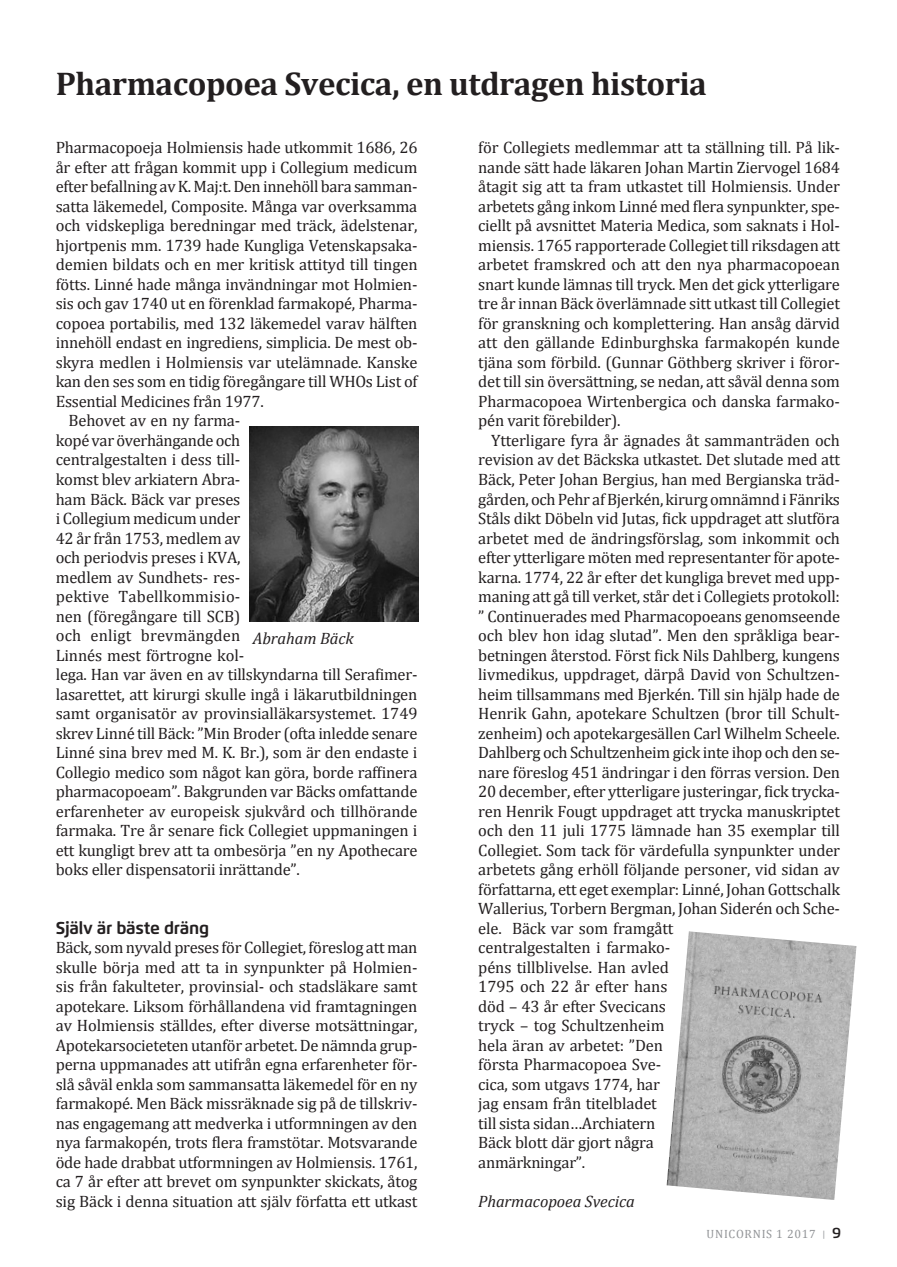
<style>
.page{position:relative;width:897px;height:1267px;background:#fff}
.page>*{position:absolute;margin:0;border:0;box-sizing:border-box;transform-origin:0 0}
.Rubrik{font:700 33px "Cambria";letter-spacing:-.015em;color:#231f20}
.Mellanrubrik{font:700 17.25px "Flexo";letter-spacing:-.015em;color:#231f20}
.Bröd_med_indrag{font:16.5px/19.5px "Cambria";letter-spacing:-.015em;color:#231f20}
.Bröd_utan_indrag{font:16.5px/19.5px "Cambria";letter-spacing:-.015em;color:#231f20;text-align:justify}
.Bildtext{font:italic 16.5px "Cambria";letter-spacing:-.005em;color:#231f20}
.t1{font:12px "Cambria";letter-spacing:.06em;color:#939598}
.s1{font-size:9px}
.s2{font-family:"Flexo";font-weight:600;font-size:15px;color:#231f20}
</style>
<div class="page">
<img style="left:249px;top:426px;width:169px;height:195px">
<img style="left:666px;top:931px;width:190px;height:268px">
<p class="Rubrik" style="left:56px;top:60px;width:652px">Pharmacopoea Svecica, en utdragen historia</p>
<p class="Bröd_utan_indrag" style="left:56px;top:138px;width:363px">Pharmacopoeja Holmiensis hade utkommit 1686, 26 år efter att frågan kommit upp i Collegium medicum efter befallning av K. Maj:t. Den innehöll bara samman&shy;satta läkemedel, Composite. Många var overksamma och vidskepliga beredningar med träck, ädelstenar, hjortpenis mm. 1739 hade Kungliga Vetenskapsaka&shy;demien bildats och en mer kritisk attityd till tingen fötts. Linné hade många invändningar mot Holmien&shy;sis och gav 1740 ut en förenklad farmakopé, Pharma&shy;copoea portabilis, med 132 läkemedel varav hälften innehöll endast en ingrediens, simplicia. De mest ob&shy;skyra medlen i Holmiensis var utelämnade. Kanske kan den ses som en tidig föregångare till WHOs List of Essential Medicines från 1977.</p>
<p class="Bröd_med_indrag" style="left:56px;top:411px;width:363px;text-indent:13px">Behovet av en ny farma-<br>kopé var överhängande och<br>centralgestalten i dess till-<br>komst blev arkiatern Abra-<br>ham Bäck. Bäck var preses<br>i Collegium medicum under<br>42 år från 1753, medlem av<br>och periodvis preses i KVA,<br>medlem av Sundhets- res-<br>pektive Tabellkommisio-<br>nen (föregångare till SCB)<br>och enligt brevmängden<br>Linnés mest förtrogne kol-<br>lega. Han var även en av tillskyndarna till Serafimer&shy;lasarettet, att kirurgi skulle ingå i läkarutbildningen samt organisatör av provinsialläkarsystemet. 1749 skrev Linné till Bäck: ”Min Broder (ofta inledde senare Linné sina brev med M. K. Br.), som är den endaste i Collegio medico som något kan göra, borde raffinera pharmacopoeam”. Bakgrunden var Bäcks omfattande erfarenheter av europeisk sjukvård och tillhörande farmaka. Tre år senare fick Collegiet uppmaningen i ett kungligt brev att ta ombesörja ”en ny Apothecare boks eller dispensatorii inrättande”.</p>
<p class="Bildtext" style="left:253px;top:626px;width:102px">Abraham Bäck</p>
<p class="Mellanrubrik" style="left:56px;top:917px;width:155px">Själv är bäste dräng</p>
<p class="Bröd_utan_indrag" style="left:56px;top:937px;width:363px">Bäck, som nyvald preses för Collegiet, föreslog att man skulle börja med att ta in synpunkter på Holmien&shy;sis från fakulteter, provinsial- och stadsläkare samt apotekare. Liksom förhållandena vid framtagningen av Holmiensis ställdes, efter diverse motsättningar, Apotekarsocieteten utanför arbetet. De nämnda grup&shy;perna uppmanades att utifrån egna erfarenheter för&shy;slå såväl enkla som sammansatta läkemedel för en ny farmakopé. Men Bäck missräknade sig på de tillskriv&shy;nas engagemang att medverka i utformningen av den nya farmakopén, trots flera framstötar. Motsvarande öde hade drabbat utformningen av Holmiensis. 1761, ca 7 år efter att brevet om synpunkter skickats, åtog sig Bäck i denna situation att själv författa ett utkast</p>
<p class="Bröd_utan_indrag" style="left:478px;top:138px;width:363px">för Collegiets medlemmar att ta ställning till. På lik&shy;nande sätt hade läkaren Johan Martin Ziervogel 1684 åtagit sig att ta fram utkastet till Holmiensis. Under arbetets gång inkom Linné med flera synpunkter, spe&shy;ciellt på avsnittet Materia Medica, som saknats i Hol&shy;miensis. 1765 rapporterade Collegiet till riksdagen att arbetet framskred och att den nya pharmacopoean snart kunde lämnas till tryck. Men det gick ytterligare tre år innan Bäck överlämnade sitt utkast till Collegiet för granskning och komplettering. Han ansåg därvid att den gällande Edinburghska farmakopén kunde tjäna som förbild. (Gunnar Göthberg skriver i föror&shy;det till sin översättning, se nedan, att såväl denna som Pharmacopoea Wirtenbergica och danska farmako&shy;pén varit förebilder).</p>
<p class="Bröd_med_indrag" style="left:478px;top:430px;width:363px;text-indent:13px">Ytterligare fyra år ägnades åt sammanträden och revision av det Bäckska utkastet. Det slutade med att Bäck, Peter Johan Bergius, han med Bergianska träd&shy;gården, och Pehr af Bjerkén, kirurg omnämnd i Fänriks Ståls dikt Döbeln vid Jutas, fick uppdraget att slutföra arbetet med de ändringsförslag, som inkommit och efter ytterligare möten med representanter för apote&shy;karna. 1774, 22 år efter det kungliga brevet med upp&shy;maning att gå till verket, står det i Collegiets protokoll: ” Continuerades med Pharmacopoeans genomseende och blev hon idag slutad”. Men den språkliga bear&shy;betningen återstod. Först fick Nils Dahlberg, kungens livmedikus, uppdraget, därpå David von Schultzen&shy;heim tillsammans med Bjerkén. Till sin hjälp hade de Henrik Gahn, apotekare Schultzen (bror till Schult&shy;zenheim) och apotekargesällen Carl Wilhelm Scheele.<br>Dahlberg och Schultzenheim gick inte ihop och den se&shy;nare föreslog 451 ändringar i den förras version. Den 20 december, efter ytterligare justeringar, fick trycka&shy;ren Henrik Fougt uppdraget att trycka manuskriptet och den 11 juli 1775 lämnade han 35 exemplar till Collegiet. Som tack för värdefulla synpunkter under arbetets gång erhöll följande personer, vid sidan av författarna, ett eget exemplar: Linné, Johan Gottschalk Wallerius, Torbern Bergman, Johan Siderén och Sche&shy;ele. Bäck var som framgått<br>centralgestalten i farmako-<br>péns tillblivelse. Han avled<br>1795 och 22 år efter hans<br>död – 43 år efter Svecicans<br>tryck – tog Schultzenheim<br>hela äran av arbetet: ”Den<br>första Pharmacopoea Sve-<br>cica, som utgavs 1774, har<br>jag ensam från titelbladet<br>till sista sidan…Archiatern<br>Bäck blott där gjort några<br>anmärkningar”.</p>
<p class="Bildtext" style="left:478px;top:1189px;width:158px">Pharmacopoea Svecica</p>
<p class="t1" style="left:706px;top:1226px;width:136px">UNICORNIS 1 2017 <span class="s1">|</span> <span class="s2">9</span></p>
</div>
